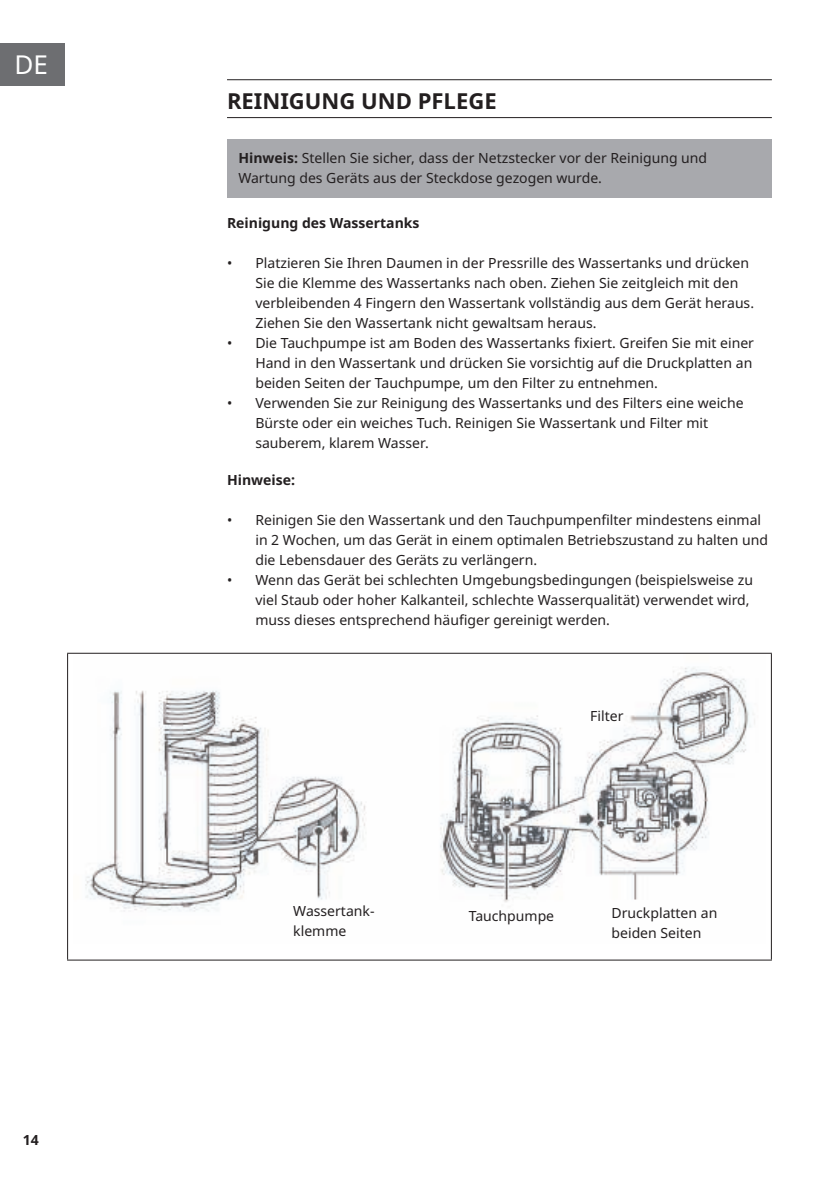
<style>
.page{position:relative;width:840px;height:1191px;background:#fff}
.page>*{position:absolute;margin:0;border:0;box-sizing:border-box;transform-origin:0 0}
.t1{font:26px "Noto Sans";color:#fff}
.t2{font:700 22px "Noto Sans";color:#231f20}
.t3{font:14px/20px "Noto Sans";color:#231f20}
.t4{font:700 14px "Noto Sans";color:#231f20}
.s1{font-weight:700}
</style>
<div class="page">
<div style="left:0;top:43px;width:65px;height:42px;background:#6d6e71"></div>
<hr style="left:227px;top:79px;width:544px;height:1px;background:#231f20">
<hr style="left:227px;top:117px;width:544px;height:1px;background:#231f20">
<div style="left:227px;top:139px;width:544px;height:59px;background:#a8a9ad"></div>
<hr style="left:67px;top:653px;width:704px;height:1px;background:#231f20">
<hr style="left:67px;top:654px;width:1px;height:305px;background:#231f20">
<hr style="left:770px;top:654px;width:1px;height:305px;background:#231f20">
<hr style="left:67px;top:959px;width:704px;height:1px;background:#231f20">
<img style="left:85px;top:667px;width:670px;height:245px">
<h1 class="t1" style="left:14px;top:49px;width:35px">DE</h1>
<p class="t4" style="left:23px;top:1134px;width:18px">14</p>
<h2 class="t2" style="left:227px;top:92px;width:271px">REINIGUNG UND PFLEGE</h2>
<p class="t3" style="left:238px;top:148px;width:470px"><span class="s1">Hinweis:</span> Stellen Sie sicher, dass der Netzstecker vor der Reinigung und<br>Wartung des Geräts aus der Steckdose gezogen wurde.</p>
<p class="t4" style="left:227px;top:217px;width:194px">Reinigung des Wassertanks</p>
<p class="t3" style="left:255px;top:253px;width:500px;text-indent:-28px">• Platzieren Sie Ihren Daumen in der Pressrille des Wassertanks und drücken Sie die Klemme des Wassertanks nach oben. Ziehen Sie zeitgleich mit den verbleibenden 4 Fingern den Wassertank vollständig aus dem Gerät heraus.<br>Ziehen Sie den Wassertank nicht gewaltsam heraus.</p>
<p class="t3" style="left:255px;top:333px;width:500px;text-align:justify;text-indent:-28px">• Die Tauchpumpe ist am Boden des Wassertanks fixiert. Greifen Sie mit einer Hand in den Wassertank und drücken Sie vorsichtig auf die Druckplatten an beiden Seiten der Tauchpumpe, um den Filter zu entnehmen.</p>
<p class="t3" style="left:255px;top:393px;width:489px;text-indent:-28px">• Verwenden Sie zur Reinigung des Wassertanks und des Filters eine weiche<br>Bürste oder ein weiches Tuch. Reinigen Sie Wassertank und Filter mit sauberem, klarem Wasser.</p>
<p class="t4" style="left:227px;top:474px;width:69px">Hinweise:</p>
<p class="t3" style="left:255px;top:510px;width:514px;text-indent:-28px">• Reinigen Sie den Wassertank und den Tauchpumpenfilter mindestens einmal in 2 Wochen, um das Gerät in einem optimalen Betriebszustand zu halten und die Lebensdauer des Geräts zu verlängern.</p>
<p class="t3" style="left:255px;top:570px;width:499px;text-indent:-28px">• Wenn das Gerät bei schlechten Umgebungsbedingungen (beispielsweise zu viel Staub oder hoher Kalkanteil, schlechte Wasserqualität) verwendet wird, muss dieses entsprechend häufiger gereinigt werden.</p>
<p class="t3" style="left:590px;top:707px;width:35px">Filter</p>
<p class="t3" style="left:293px;top:902px;width:83px">Wassertank&shy;klemme</p>
<p class="t3" style="left:468px;top:906px;width:87px">Tauchpumpe</p>
<p class="t3" style="left:611px;top:904px;width:107px">Druckplatten an beiden Seiten</p>
</div>
